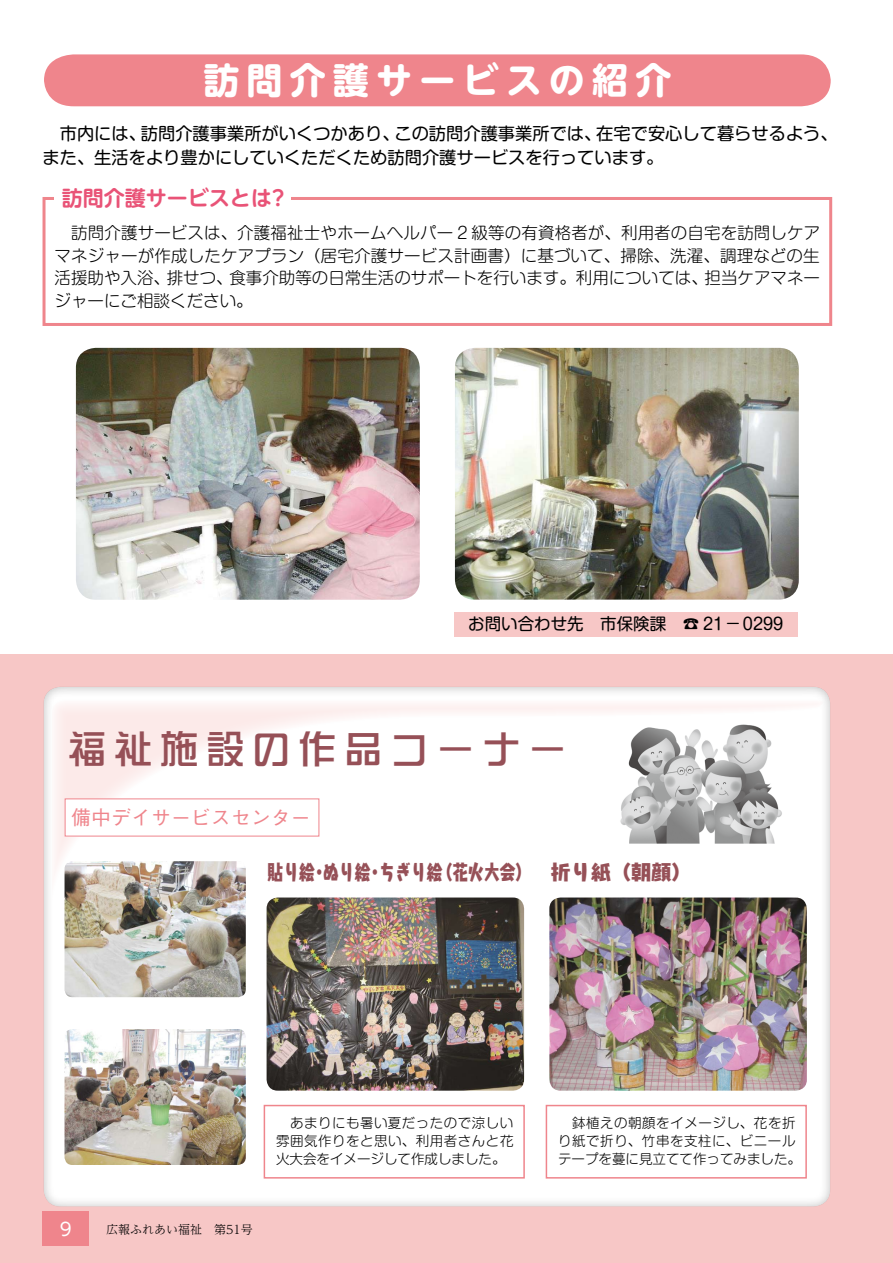
<style>
.page{position:relative;width:893px;height:1263px;background:#fff}
.page>*{position:absolute;margin:0;border:0;box-sizing:border-box;transform-origin:0 0}
.t1{font:39px "DF So Gei Std W5";letter-spacing:.18em;color:#965057}
.t2{font:700 36px "UD Shin M Go Pro";letter-spacing:.2em;color:#fff}
.t3{font:21px "Kurokane Std EB";letter-spacing:-.04em;color:#965057;scale:.78 1}
.t4{font:700 21px "UD Shin M Go Pro De";color:#e95377}
.t5{font:21px "Kurokane Std EB";letter-spacing:-.04em;color:#965057}
.t6{font:500 19.95px "Gothic BBB Pro";color:#ef858c}
.t7{font:18px "UD Shin Go Pro";color:#fff}
.t8{font:17.25px/24px "Shin M Go Pro";color:#000}
.t9{font:300 16.5px/22.5px "Shin M Go Pro";letter-spacing:.005em;color:#000;text-align:right}
.t10{font:16.5px "Shin M Go Pro";color:#000}
.t11{font:300 13.5px/18px "Shin M Go Pro";letter-spacing:.035em;color:#000;text-align:justify}
.t12{font:300 12px "UD Reimin Pro";color:#000}
</style>
<div class="page">
<div style="left:0;top:655px;width:893px;height:608px;background:#f7c7c6"></div>
<div style="left:41px;top:684px;width:789px;height:524px;background:#000;opacity:.3"></div>
<div style="left:264px;top:1105px;width:261px;height:73px;border:2px solid #ef858c"></div>
<div style="left:546px;top:1105px;width:261px;height:73px;border:2px solid #ef858c"></div>
<div style="left:43px;top:197px;width:789px;height:129px;border:3px solid #ef858c"></div>
<img style="left:76px;top:348px;width:344px;height:252px">
<img style="left:455px;top:348px;width:344px;height:252px">
<div style="left:454px;top:612px;width:343px;height:24px;background:#f7c7c6"></div>
<div style="left:55px;top:186px;width:236px;height:24px;background:#fff"></div>
<div style="left:44px;top:54px;width:787px;height:52px;background:#ef858c"></div>
<svg style="left:51px;top:699px;width:773px;height:201px"></svg>
<img style="left:267px;top:1058px;width:257px;height:33px">
<img style="left:65px;top:861px;width:179px;height:136px">
<img style="left:65px;top:1029px;width:181px;height:136px">
<img style="left:549px;top:897px;width:258px;height:194px">
<img style="left:244px;top:837px;width:283px;height:221px">
<img style="left:544px;top:849px;width:160px;height:168px">
<div style="left:65px;top:799px;width:254px;height:37px;background:#fff"></div>
<div style="left:65px;top:798px;width:254px;height:38px;border:1px solid #ef858c"></div>
<img style="left:616px;top:717px;width:168px;height:129px">
<div style="left:43px;top:1212px;width:46px;height:34px;background:#ef858c"></div>
<h2 class="t2" style="left:203px;top:51px;width:469px">訪問介護サービスの紹介</h2>
<p class="t8" style="left:141px;top:119px;width:260px">訪問介護事業所がいくつかあり、</p>
<p class="t8" style="left:394px;top:119px;width:208px">この訪問介護事業所では、</p>
<p class="t8" style="left:43px;top:119px;width:622px">　市内には、<br>また、生活をより豊かにしていくただくため訪問介護サービスを行っています。</p>
<p class="t8" style="left:596px;top:119px;width:243px">在宅で安心して暮らせるよう、</p>
<p class="t4" style="left:62px;top:181px;width:212px">訪問介護サービスとは</p>
<p class="t4" style="left:268px;top:181px;width:22px">?</p>
<p class="t9" style="left:55px;top:220px;width:767px">　訪問介護サービスは、介護福祉士やホームヘルパー 2 級等の有資格者が、利用者の自宅を訪問しケアマネジャーが作成したケアプラン（居宅介護サービス計画書）に基づいて、掃除、洗濯、調理などの生担当ケアマネー</p>
<p class="t9" style="left:229px;top:265px;width:480px">食事介助等の日常生活のサポートを行います。利用については、</p>
<p class="t9" style="left:55px;top:265px;width:199px;text-align:left">活援助や入浴、<br>ジャーにご相談ください。</p>
<p class="t9" style="left:167px;top:265px;width:68px">排せつ、</p>
<p class="t10" style="left:468px;top:611px;width:199px">お問い合わせ先　市保険課</p>
<p class="t10" style="left:683px;top:611px;width:102px">☎ 21－0299</p>
<h1 class="t1" style="left:68px;top:728px;width:501px">福祉施設の作品コーナー</h1>
<p class="t6" style="left:71px;top:801px;width:241px">備中デイサービスセンター</p>
<p class="t3" style="left:436px;top:855px;width:123px">（花火大会）</p>
<p class="t3" style="left:267px;top:855px;width:226px">貼り絵ぬり絵ちぎり絵</p>
<p class="t3" style="left:311px;top:855px;width:22px">・</p>
<p class="t3" style="left:367px;top:855px;width:23px">・</p>
<p class="t5" style="left:550px;top:855px;width:143px">折り紙（朝顔(</p>
<p class="t7" style="left:60px;top:1214px;width:13px">9</p>
<p class="t12" style="left:106px;top:1219px;width:148px">広報ふれあい福祉　第51号</p>
<p class="t11" style="left:276px;top:1113px;width:239px">　あまりにも暑い夏だったので涼しい雰囲気作りをと思い、利用者さんと花火大会をイメージして作成しました。</p>
<p class="t11" style="left:558px;top:1113px;width:244px;text-align:left">　鉢植えの朝顔をイメージし、花を折り紙で折り、竹串を支柱に、ビニールテープを蔓に見立てて作ってみました。</p>
</div>
